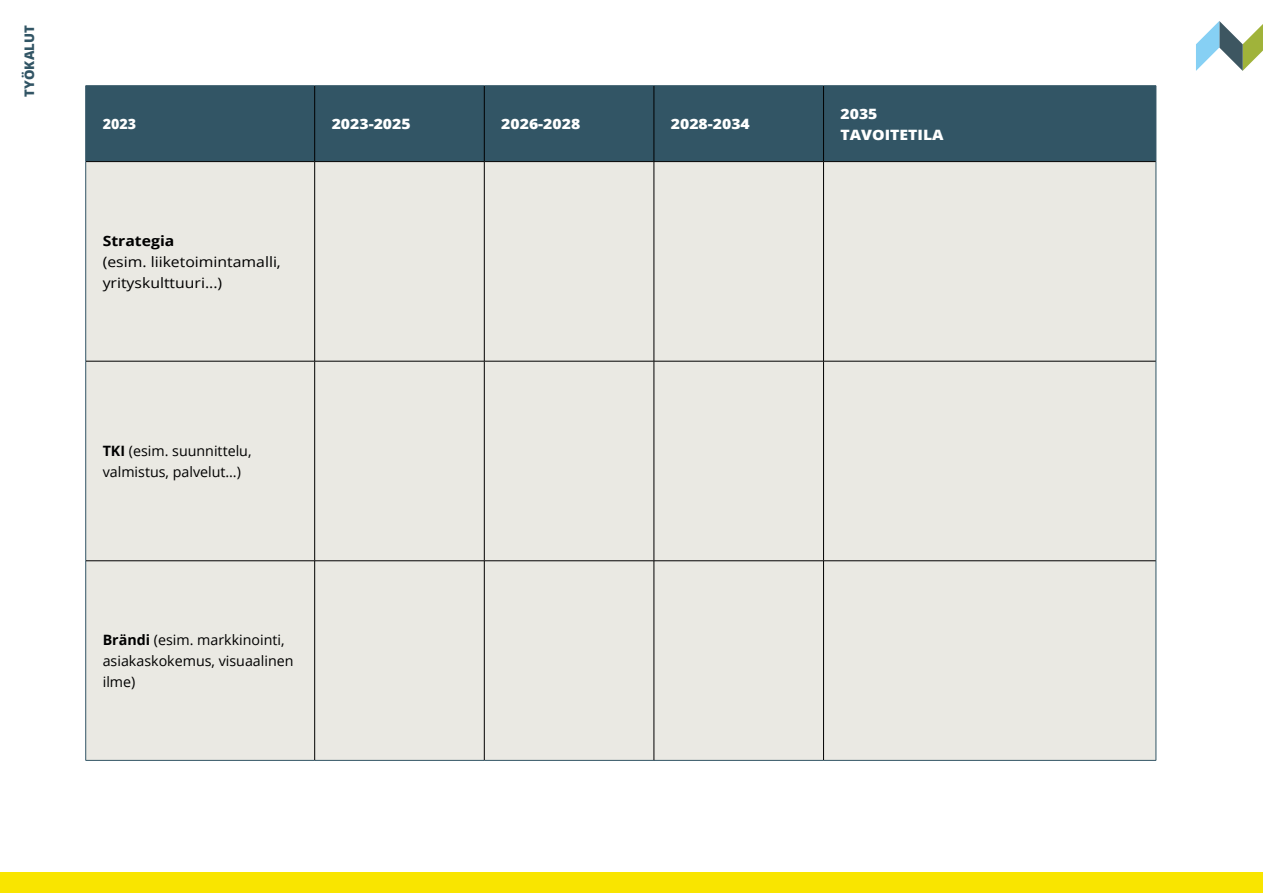
<style>
.page{position:relative;width:1263px;height:893px;background:#fff}
.page>*{position:absolute;margin:0;border:0;box-sizing:border-box;transform-origin:0 0}
.t1{font:14.25px/21px "Open Sans";color:#000}
.t2{font:14.25px/21px "Open Sans";color:#000;scale:1.11 1}
.t3{font:800 14.25px/21px "Open Sans";color:#fff;scale:1.11 1}
.t4{font:700 14.25px "Open Sans";color:#000;scale:1.11 1}
.t5{font:800 14.25px "Open Sans";color:#fff}
.t6{font:800 13.2px "Open Sans";color:#325565}
.s1{font-weight:700}
</style>
<div class="page">
<div style="left:86px;top:86px;width:1070px;height:75px;background:#325565"></div>
<div style="left:86px;top:162px;width:1070px;height:598px;background:#eae9e3"></div>
<hr style="left:86px;top:85px;width:229px;height:1px;background:#325565">
<hr style="left:85px;top:86px;width:1px;height:76px;background:#325565">
<hr style="left:315px;top:85px;width:169px;height:1px;background:#325565">
<hr style="left:484px;top:85px;width:170px;height:1px;background:#325565">
<hr style="left:654px;top:85px;width:169px;height:1px;background:#325565">
<hr style="left:823px;top:85px;width:333px;height:1px;background:#325565">
<hr style="left:1156px;top:86px;width:1px;height:76px;background:#325565">
<hr style="left:85px;top:162px;width:1px;height:199px;background:#325565">
<hr style="left:1156px;top:162px;width:1px;height:199px;background:#325565">
<hr style="left:85px;top:361px;width:1px;height:200px;background:#325565">
<hr style="left:1156px;top:361px;width:1px;height:200px;background:#325565">
<hr style="left:85px;top:561px;width:1px;height:199px;background:#325565">
<hr style="left:1156px;top:561px;width:1px;height:199px;background:#325565">
<hr style="left:86px;top:760px;width:229px;height:1px;background:#325565">
<hr style="left:315px;top:760px;width:169px;height:1px;background:#325565">
<hr style="left:484px;top:760px;width:170px;height:1px;background:#325565">
<hr style="left:654px;top:760px;width:169px;height:1px;background:#325565">
<hr style="left:823px;top:760px;width:333px;height:1px;background:#325565">
<hr style="left:314px;top:86px;width:1px;height:75px;background:#000">
<hr style="left:484px;top:86px;width:1px;height:75px;background:#000">
<hr style="left:654px;top:86px;width:1px;height:75px;background:#000">
<hr style="left:823px;top:86px;width:1px;height:75px;background:#000">
<hr style="left:86px;top:161px;width:229px;height:1px;background:#000">
<hr style="left:315px;top:161px;width:169px;height:1px;background:#000">
<hr style="left:314px;top:162px;width:1px;height:199px;background:#000">
<hr style="left:484px;top:161px;width:170px;height:1px;background:#000">
<hr style="left:484px;top:162px;width:1px;height:199px;background:#000">
<hr style="left:654px;top:161px;width:169px;height:1px;background:#000">
<hr style="left:654px;top:162px;width:1px;height:199px;background:#000">
<hr style="left:823px;top:161px;width:333px;height:1px;background:#000">
<hr style="left:823px;top:162px;width:1px;height:199px;background:#000">
<hr style="left:86px;top:361px;width:229px;height:1px;background:#000">
<hr style="left:315px;top:361px;width:169px;height:1px;background:#000">
<hr style="left:314px;top:361px;width:1px;height:200px;background:#000">
<hr style="left:484px;top:361px;width:170px;height:1px;background:#000">
<hr style="left:484px;top:361px;width:1px;height:200px;background:#000">
<hr style="left:654px;top:361px;width:169px;height:1px;background:#000">
<hr style="left:654px;top:361px;width:1px;height:200px;background:#000">
<hr style="left:823px;top:361px;width:333px;height:1px;background:#000">
<hr style="left:823px;top:361px;width:1px;height:200px;background:#000">
<hr style="left:86px;top:560px;width:229px;height:1px;background:#000">
<hr style="left:315px;top:560px;width:169px;height:1px;background:#000">
<hr style="left:314px;top:561px;width:1px;height:199px;background:#000">
<hr style="left:484px;top:560px;width:170px;height:1px;background:#000">
<hr style="left:484px;top:561px;width:1px;height:199px;background:#000">
<hr style="left:654px;top:560px;width:169px;height:1px;background:#000">
<hr style="left:654px;top:561px;width:1px;height:199px;background:#000">
<hr style="left:823px;top:560px;width:333px;height:1px;background:#000">
<hr style="left:823px;top:561px;width:1px;height:199px;background:#000">
<div style="left:0;top:872px;width:1263px;height:21px;background:#f9e500"></div>
<svg style="left:1196px;top:21px;width:67px;height:50px"></svg>
<p class="t6" style="left:19px;top:97px;width:73px;rotate:-90deg">TYÖKALUT</p>
<p class="t5" style="left:103px;top:113px;width:35px">2023</p>
<p class="t3" style="left:332px;top:113px;width:73px">2023-2025</p>
<p class="t3" style="left:501px;top:113px;width:73px">2026-2028</p>
<p class="t3" style="left:671px;top:113px;width:73px">2028-2034</p>
<p class="t3" style="left:840px;top:102px;width:94px">2035<br>TAVOITETILA</p>
<p class="t4" style="left:103px;top:231px;width:66px">Strategia</p>
<p class="t2" style="left:103px;top:251px;width:162px">(esim. liiketoimintamalli, yrityskulttuuri...)</p>
<p class="t1" style="left:103px;top:440px;width:150px"><span class="s1">TKI</span> (esim. suunnittelu, valmistus, palvelut…)</p>
<p class="t1" style="left:103px;top:629px;width:192px"><span class="s1">Brändi</span> (esim. markkinointi, asiakaskokemus, visuaalinen ilme)</p>
</div>
